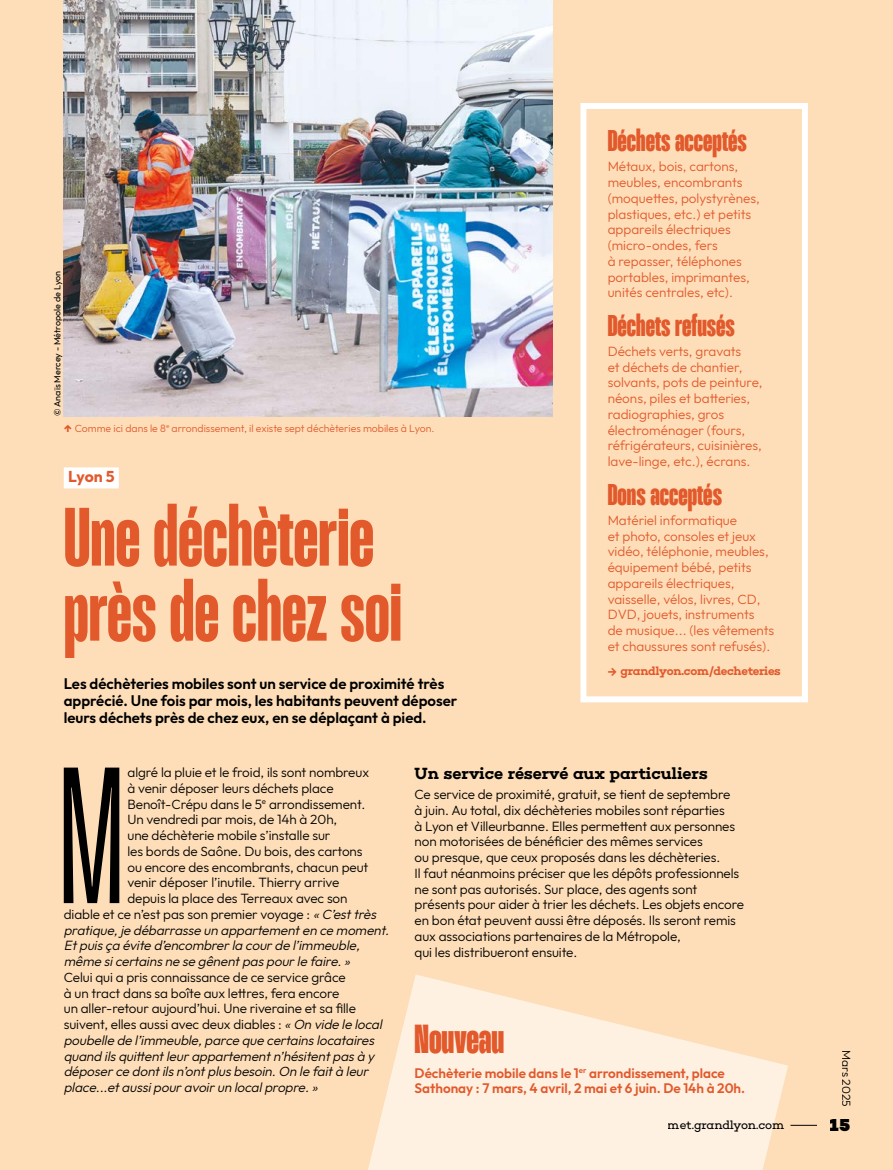
<style>
.page{position:relative;width:893px;height:1170px;background:#fff}
.page>*{position:absolute;margin:0;border:0;box-sizing:border-box;transform-origin:0 0}
.Courant-lettrine_MeT{font:300 193.5px "Mango Grotesque";color:#000}
.Titre-Art_Principal_PDCV_MeT{font:700 82.5px/75px "Mango Grotesque";color:#e2592c}
.t1{font:900 40.5px "Mango Grotesque";color:#e2592c}
.t2{font:900 30px "Mango Grotesque";color:#e2592c}
.t3{font:900 18px "Choplin";color:#000}
.t4{font:600 16.5px "Choplin";letter-spacing:-.005em;color:#000}
.Villes_PDCV_MeT{font:700 15.75px "Outfit";color:#e2592c}
.Chapo_MeT{font:600 15px/17.2px "Outfit";color:#000}
.Courant_MeT{font:300 13.5px/15.8px "Outfit";color:#e2592c}
.Courant-lettrine_MeT-2{font:300 13.5px "Outfit";letter-spacing:-.005em;color:#000}
.Courant_MeT-2{font:300 13.5px/15.8px "Outfit";letter-spacing:-.005em;color:#000}
.Courant-lettrine_MeT-3{font:italic 300 13.5px "Outfit";color:#000}
.Courant_MeT-3{font:600 13.5px/15.8px "Outfit";color:#e2592c}
.t5{font:600 12px "Choplin";letter-spacing:-.03em;color:#e2592c}
.t6{font:12px "Choplin";letter-spacing:-.02em;color:#000}
.t7{font:300 12px "Outfit";color:#000}
.Legende-et-note_MeT{font:300 10.5px "Outfit";color:#e2592c}
.Credit-photo_MeT{font:9px "Outfit";color:#000}
.s1{font-family:"Choplin";font-weight:700}
.s2{font-style:italic}
</style>
<div class="page">
<div style="left:0;top:0;width:893px;height:1169px;background:#fedeb8"></div>
<svg style="left:368px;top:974px;width:420px;height:195px;fill:#fef1e2"></svg>
<img style="left:64px;top:0;width:489px;height:416px">
<div style="left:64px;top:467px;width:55px;height:21px;background:#fff"></div>
<div style="left:580px;top:103px;width:228px;height:599px;border:6px solid #fff"></div>
<svg style="left:790px;top:1124px;width:27px;height:1px"></svg>
<p class="Credit-photo_MeT" style="left:52px;top:416px;width:146px;rotate:-90deg">© Anaïs Mercey - Métropole de Lyon</p>
<p class="Legende-et-note_MeT" style="left:64px;top:422px;width:372px"><span class="s1">↑</span> Comme ici dans le 8<sup>e</sup> arrondissement, il existe sept déchèteries mobiles à Lyon.</p>
<h2 class="Villes_PDCV_MeT" style="left:68px;top:466px;width:48px">Lyon 5</h2>
<h3 class="Titre-Art_Principal_PDCV_MeT" style="left:64px;top:503px;width:339px">Une déchèterie près de chez soi</h3>
<p class="Chapo_MeT" style="left:64px;top:675px;width:395px">Les déchèteries mobiles sont un service de proximité très apprécié. Une fois par mois, les habitants peuvent déposer leurs déchets près de chez eux, en se déplaçant à pied.</p>
<h4 class="t2" style="left:608px;top:124px;width:141px">Déchets acceptés</h4>
<p class="Courant_MeT" style="left:608px;top:159px;width:154px">Métaux, bois, cartons, meubles, encombrants (moquettes, polystyrènes, plastiques, etc.) et petits appareils électriques (micro-ondes, fers<br>à repasser, téléphones portables, imprimantes, unités centrales, etc).</p>
<h4 class="t2" style="left:608px;top:308px;width:129px">Déchets refusés</h4>
<p class="Courant_MeT" style="left:608px;top:343px;width:156px">Déchets verts, gravats<br>et déchets de chantier, solvants, pots de peinture, néons, piles et batteries, radiographies, gros électroménager (fours, réfrigérateurs, cuisinières, lave-linge, etc.), écrans.</p>
<h4 class="t2" style="left:608px;top:477px;width:116px">Dons acceptés</h4>
<p class="Courant_MeT" style="left:608px;top:512px;width:168px">Matériel informatique<br>et photo, consoles et jeux vidéo, téléphonie, meubles, équipement bébé, petits appareils électriques, vaisselle, vélos, livres, CD,<br>DVD, jouets, instruments<br>de musique... (les vêtements et chaussures sont refusés).</p>
<p class="t5" style="left:608px;top:664px;width:174px">→ grandlyon.com/decheteries</p>
<p class="Courant-lettrine_MeT" style="left:57px;top:748px;width:70px">M</p>
<p class="Courant-lettrine_MeT-2" style="left:127px;top:763px;width:243px">algré la pluie et le froid, ils sont nombreux</p>
<p class="Courant-lettrine_MeT-2" style="left:127px;top:779px;width:208px">à venir déposer leurs déchets place</p>
<p class="Courant-lettrine_MeT-2" style="left:127px;top:795px;width:239px">Benoît-Crépu dans le 5<sup>e</sup> arrondissement.</p>
<p class="Courant-lettrine_MeT-2" style="left:127px;top:811px;width:211px">Un vendredi par mois, de 14h à 20h,</p>
<p class="Courant-lettrine_MeT-2" style="left:127px;top:826px;width:205px">une déchèterie mobile s’installe sur</p>
<p class="Courant-lettrine_MeT-2" style="left:127px;top:842px;width:237px">les bords de Saône. Du bois, des cartons</p>
<p class="Courant-lettrine_MeT-2" style="left:127px;top:858px;width:242px">ou encore des encombrants, chacun peut</p>
<p class="Courant-lettrine_MeT-2" style="left:127px;top:874px;width:213px">venir déposer l’inutile. Thierry arrive</p>
<p class="Courant-lettrine_MeT-2" style="left:127px;top:889px;width:222px">depuis la place des Terreaux avec son</p>
<p class="Courant-lettrine_MeT-2" style="left:64px;top:905px;width:317px">diable et ce n’est pas son premier voyage : <span class="s2">«C’esttrès</span></p>
<p class="Courant-lettrine_MeT-3" style="left:64px;top:921px;width:330px">pratique,je débarrasse un appartementen ce moment.</p>
<p class="Courant-lettrine_MeT-3" style="left:64px;top:937px;width:301px">Etpuisça évite d’encombrerla courde l’immeuble,</p>
<p class="Courant-lettrine_MeT-3" style="left:64px;top:952px;width:291px">même sicertainsne se gênentpaspourle faire. »</p>
<p class="Courant-lettrine_MeT-2" style="left:64px;top:968px;width:283px">Celui qui a pris connaissance de ce service grâce</p>
<p class="Courant-lettrine_MeT-2" style="left:64px;top:984px;width:277px">à un tract dans sa boîte aux lettres, fera encore</p>
<p class="Courant-lettrine_MeT-2" style="left:64px;top:1000px;width:294px">un aller‑retour aujourd’hui. Une riveraine et sa fille</p>
<p class="Courant-lettrine_MeT-2" style="left:64px;top:1015px;width:323px">suivent, elles aussi avec deux diables : <span class="s2">«On vide le local</span></p>
<p class="Courant-lettrine_MeT-3" style="left:64px;top:1031px;width:315px">poubelle de l’immeuble,parce que certainslocataires</p>
<p class="Courant-lettrine_MeT-3" style="left:64px;top:1047px;width:315px">quand ilsquittentleurappartementn’hésitentpasà y</p>
<p class="Courant-lettrine_MeT-3" style="left:64px;top:1063px;width:309px">déposerce dontilsn’ontplusbesoin.On le faità leur</p>
<p class="Courant-lettrine_MeT-3" style="left:64px;top:1078px;width:259px">place...etaussipouravoirun localpropre. »</p>
<h4 class="t4" style="left:415px;top:763px;width:295px">Un service réservé aux particuliers</h4>
<p class="Courant_MeT-2" style="left:415px;top:786px;width:331px">Ce service de proximité, gratuit, se tient de septembre<br>à juin. Au total, dix déchèteries mobiles sont réparties<br>à Lyon et Villeurbanne. Elles permettent aux personnes non motorisées de bénéficier des mêmes services<br>ou presque, que ceux proposés dans les déchèteries.<br>Il faut néanmoins préciser que les dépôts professionnels ne sont pas autorisés. Sur place, des agents sont présents pour aider à trier les déchets. Les objets encore en bon état peuvent aussi être déposés. Ils seront remis aux associations partenaires de la Métropole,<br>qui les distribueront ensuite.</p>
<h4 class="t1" style="left:415px;top:1016px;width:91px">Nouveau</h4>
<p class="Courant_MeT-3" style="left:415px;top:1065px;width:332px">Déchèterie mobile dans le 1<sup>er</sup> arrondissement, place<br>Sathonay : 7 mars, 4 avril, 2 mai et 6 juin. De 14h à 20h.</p>
<p class="t7" style="left:854px;top:1049px;width:58px;rotate:90deg">Mars 2025</p>
<p class="t6" style="left:668px;top:1118px;width:118px">met.grandlyon.com</p>
<h3 class="t3" style="left:830px;top:1114px;width:22px">15</h3>
</div>
